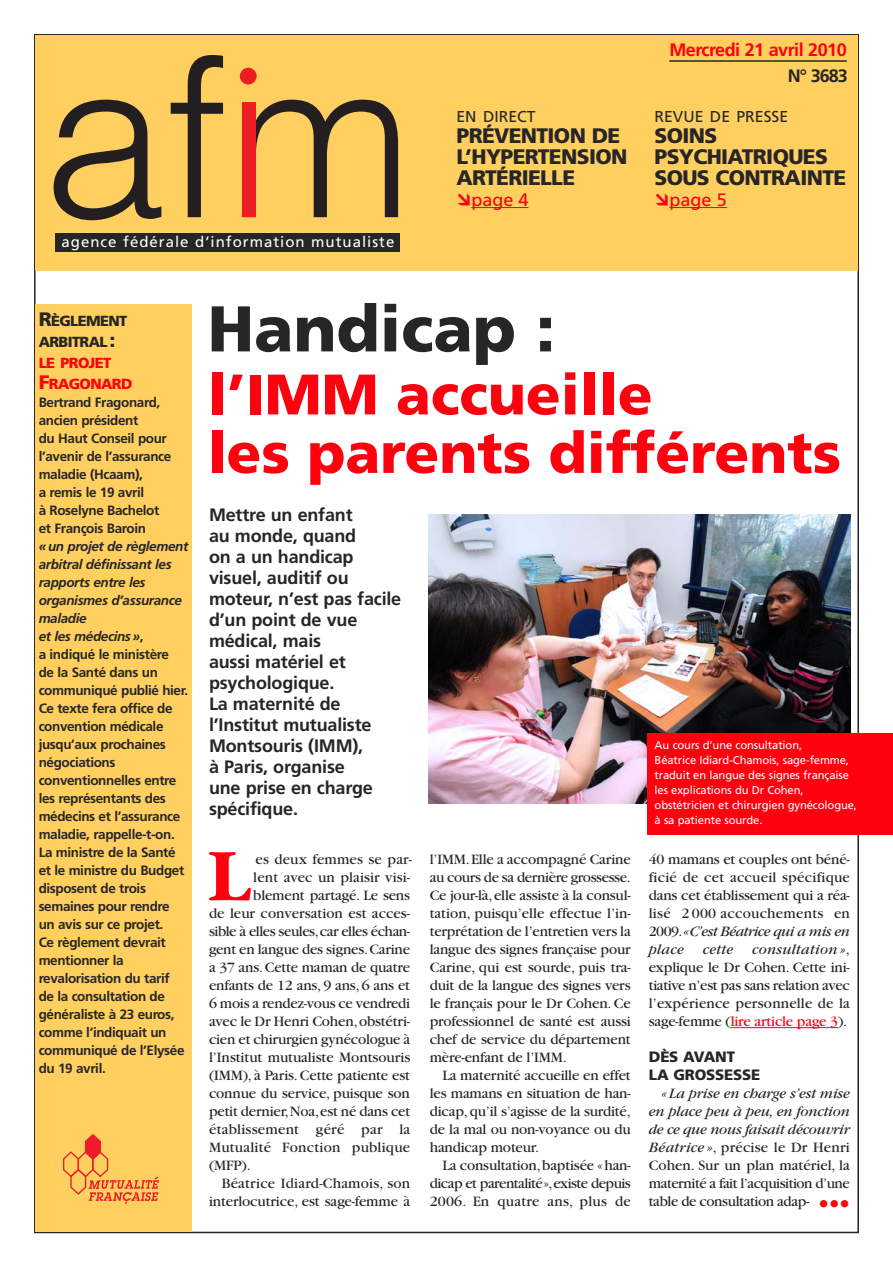
<style>
.page{position:relative;width:893px;height:1263px;background:#fff}
.page>*{position:absolute;margin:0;border:0;box-sizing:border-box;transform-origin:0 0}
.t1{font:700 77.1px "Garamond";color:#ff000f}
.t2{font:900 64.5px "Frutiger";color:#272627}
.t3{font:900 57px/58.5px "Frutiger";color:#ff000f}
.t4{font:900 21px/21px "Frutiger";letter-spacing:-.03em;color:#272627}
.t5{font:700 18px/21px "Frutiger";letter-spacing:-.01em;color:#272627}
.t6{font:700 18px "Frutiger";letter-spacing:-.03em;color:#ff000f}
.t7{font:18px "Frutiger";color:#ff000f}
.t8{font:15.75px "Frutiger";color:#272627}
.t9{font:15px/18px "Garamond";letter-spacing:-.01em;color:#272627;text-align:justify}
.t10{font:15px "Garamond";letter-spacing:.015em;color:#272627}
.t11{font:15px "Garamond";letter-spacing:.01em;color:#272627}
.t12{font:15px "Frutiger";letter-spacing:.065em;color:#fff}
.t13{font:15px "Garamond";letter-spacing:-.03em;color:#272627}
.t14{font:900 15px/18px "Frutiger";letter-spacing:-.01em;color:#272627}
.t15{font:900 14.7px/21px "Frutiger";letter-spacing:-.04em;color:#272627}
.t16{font:700 13.5px/18px "Frutiger";letter-spacing:-.03em;color:#272627}
.t17{font:11.25px/15px "Frutiger";letter-spacing:-.01em;color:#fff}
.s1{font-size:19.5px}
.s2{color:#ff000f}
.s3{font-size:19.5px;color:#ff000f}
.s4{font-style:italic}
.s5{font-family:"Frutiger";font-size:21px;color:#ff000f}
</style>
<div class="page">
<div style="left:35px;top:35px;width:822px;height:236px;background:#ffcf60"></div>
<div style="left:36px;top:304px;width:156px;height:927px;background:#ffcf60"></div>
<svg style="left:63px;top:1134px;width:96px;height:70px"></svg>
<svg style="left:243px;top:100px;width:155px;height:117px"></svg>
<svg style="left:54px;top:100px;width:107px;height:120px"></svg>
<svg style="left:171px;top:55px;width:52px;height:162px"></svg>
<div style="left:242px;top:103px;width:14px;height:114px;background:#ee1d23"></div>
<div style="left:240px;top:68px;width:17px;height:17px;background:#ee1d23;border-radius:50%"></div>
<hr style="left:471px;top:207px;width:57px;height:1px;background:#ff000f">
<hr style="left:669px;top:207px;width:58px;height:1px;background:#ff000f">
<hr style="left:669px;top:60px;width:178px;height:2px;background:#272627">
<div style="left:56px;top:234px;width:344px;height:18px;background:#272627"></div>
<hr style="left:731px;top:1027px;width:95px;height:1px;background:#ff000f">
<svg style="left:826px;top:1027px;width:12px;height:1px"></svg>
<img style="left:428px;top:514px;width:422px;height:289px">
<div style="left:647px;top:733px;width:246px;height:102px;background:#ff000f"></div>
<p class="t12" style="left:62px;top:236px;width:334px">agence fédérale d’information mutualiste</p>
<p class="t8" style="left:456px;top:110px;width:81px">EN DIRECT</p>
<h3 class="t4" style="left:456px;top:127px;width:172px">PRÉVENTION DE<br>L’HYPERTENSION<br>ARTÉRIELLE</h3>
<p class="t7" style="left:471px;top:192px;width:59px">page 4</p>
<p class="t6" style="left:669px;top:43px;width:179px">Mercredi 21 avril 2010</p>
<p class="t5" style="left:788px;top:67px;width:61px">N° 3683</p>
<p class="t8" style="left:654px;top:110px;width:135px">REVUE DE PRESSE</p>
<h3 class="t4" style="left:654px;top:127px;width:193px">SOINS<br>PSYCHIATRIQUES<br>SOUS CONTRAINTE</h3>
<p class="t7" style="left:669px;top:192px;width:59px">page 5</p>
<p class="t15" style="left:39px;top:312px;width:95px"><span class="s1">R</span>ÈGLEMENT<br>ARBITRAL <span class="s1">:<br></span><span class="s2">LE PROJET<br></span><span class="s3">F</span><span class="s2">RAGONARD</span></p>
<p class="t16" style="left:39px;top:394px;width:134px">Bertrand Fragonard, ancien président<br>du Haut Conseil pour l’avenir de l’assurance maladie (Hcaam),<br>a remis le 19 avril<br>à Roselyne Bachelot et François Baroin</p>
<p class="t16" style="left:39px;top:538px;width:151px"><span class="s4">«un projet de règlement arbitral définissant les rapports entre les organismes d’assurance maladie<br>et les médecins»</span>,<br>a indiqué le ministère<br>de la Santé dans un communiqué publié hier.<br>Ce texte fera office de convention médicale jusqu’aux prochaines négociations conventionnelles entre les représentants des médecins et l’assurance maladie, rappelle-t-on.<br>La ministre de la Santé et le ministre du Budget disposent de trois semaines pour rendre un avis sur ce projet.<br>Ce règlement devrait mentionner la revalorisation du tarif de la consultation de généraliste à 23 euros, comme l’indiquait un communiqué de l’Elysée du 19 avril.</p>
<h2 class="t2" style="left:207px;top:303px;width:349px">Handicap :</h2>
<h3 class="t3" style="left:207px;top:370px;width:635px">l’IMM accueille<br>les parents différents</h3>
<p class="t5" style="left:209px;top:506px;width:194px">Mettre un enfant<br>au monde, quand<br>on a un handicap visuel, auditif ou moteur, n’est pas facile d’un point de vue médical, mais<br>aussi matériel et psychologique.<br>La maternité de l’Institut mutualiste<br>Montsouris (IMM),<br>à Paris, organise<br>une prise en charge spécifique.</p>
<h1 class="t1" style="left:208px;top:828px;width:43px">L</h1>
<p class="t11" style="left:255px;top:854px;width:158px">es deux femmes se par-</p>
<p class="t11" style="left:253px;top:872px;width:158px">lent avec un plaisir visi-</p>
<p class="t9" style="left:253px;top:888px;width:158px">blement partagé. Le sens</p>
<p class="t9" style="left:209px;top:906px;width:203px">de leur conversation est acces-</p>
<p class="t13" style="left:209px;top:926px;width:203px">sible à elles seules, car elles échan-</p>
<p class="t9" style="left:209px;top:942px;width:203px">gent en langue des signes. Carine</p>
<p class="t9" style="left:209px;top:960px;width:203px">a 37 ans. Cette maman de quatre</p>
<p class="t9" style="left:209px;top:978px;width:203px">enfants de 12 ans, 9 ans, 6 ans et</p>
<p class="t9" style="left:209px;top:996px;width:202px">6 mois a rendez-vous ce vendredi</p>
<p class="t9" style="left:209px;top:1014px;width:203px">avec le Dr Henri Cohen, obstétri-</p>
<p class="t9" style="left:209px;top:1032px;width:203px">cien et chirurgien gynécologue à</p>
<p class="t9" style="left:209px;top:1050px;width:203px">l’Institut mutualiste Montsouris</p>
<p class="t9" style="left:209px;top:1068px;width:202px">(IMM), à Paris. Cette patiente est</p>
<p class="t9" style="left:209px;top:1086px;width:202px">connue du service, puisque son</p>
<p class="t9" style="left:209px;top:1104px;width:203px">petit dernier, Noa, est né dans cet</p>
<p class="t10" style="left:209px;top:1124px;width:203px">établissement géré par la</p>
<p class="t10" style="left:209px;top:1142px;width:203px">Mutualité Fonction publique</p>
<p class="t9" style="left:209px;top:1158px;width:43px">(MFP).</p>
<p class="t10" style="left:222px;top:1178px;width:190px">Béatrice Idiard-Chamois, son</p>
<p class="t9" style="left:209px;top:1194px;width:203px">interlocutrice, est sage-femme à</p>
<p class="t9" style="left:430px;top:852px;width:203px">l’IMM. Elle a accompagné Carine au cours de sa dernière grossesse.<br>Ce jour-là, elle assiste à la consul&shy;tation, puisqu’elle effectue l’in&shy;terprétation de l’entretien vers la langue des signes française pour Carine, qui est sourde, puis tra&shy;duit de la langue des signes vers le français pour le Dr Cohen. Ce professionnel de santé est aussi chef de service du département mère-enfant de l’IMM.</p>
<p class="t9" style="left:430px;top:1068px;width:203px;text-indent:13px">La maternité accueille en effet les mamans en situation de han&shy;dicap, qu’il s’agisse de la surdité, de la mal ou non-voyance ou du handicap moteur.</p>
<p class="t9" style="left:430px;top:1158px;width:203px;text-indent:13px">La consultation, baptisée «han&shy;dicap et parentalité», existe depuis 2006. En quatre ans, plus de</p>
<p class="t17" style="left:655px;top:739px;width:204px">Au cours d’une consultation,<br>Béatrice Idiard-Chamois, sage-femme, traduit en langue des signes française les explications du Dr Cohen, obstétricien et chirurgien gynécologue, à sa patiente sourde.</p>
<p class="t9" style="left:649px;top:852px;width:203px">40 mamans et couples ont béné&shy;ficié de cet accueil spécifique dans cet établissement qui a réa&shy;lisé 2 000 accouchements en 2009.<span class="s4">«C’est Béatrice qui a mis en place cette consultation »</span>, explique le Dr Cohen. Cette ini&shy;tiative n’est pas sans relation avec l’expérience personnelle de la sage-femme (<span class="s2">lire article page 3</span>).</p>
<p class="t14" style="left:649px;top:1049px;width:113px">DÈS AVANT<br>LA GROSSESSE</p>
<p class="t9" style="left:649px;top:1086px;width:203px;text-indent:13px"><span class="s4">«La prise en charge s’est mise en place peu à peu, en fonction de ce que nous faisait découvrir Béatrice »</span>, précise le Dr Henri Cohen. Sur un plan matériel, la maternité a fait l’acquisition d’une table de consultation adap- <span class="s5">•••</span></p>
</div>
